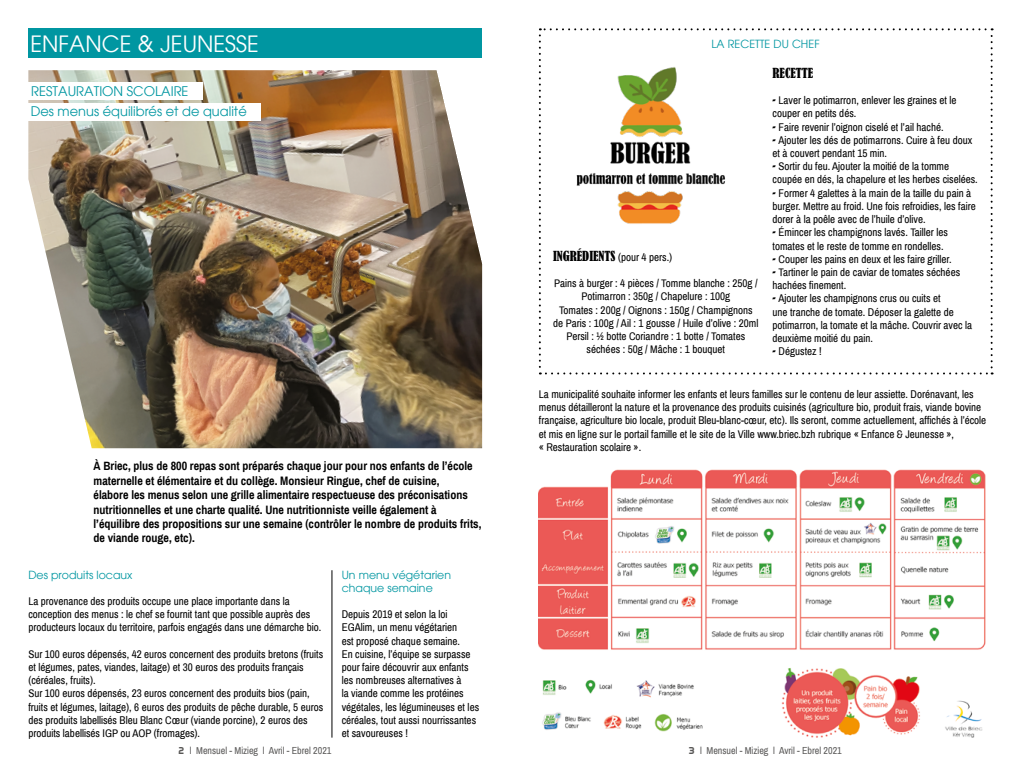
<style>
.page{position:relative;width:1021px;height:766px;background:#fff}
.page>*{position:absolute;margin:0;border:0;box-sizing:border-box;transform-origin:0 0}
.t1{font:22px "Avant Garde";color:#fff}
.t2{font:13px/20.7px "Avant Garde";color:#0096a1}
.t3{font:condensed 13px "Bernard";color:#000}
.t4{font:700 12px/14.4px "Archivo Narrow";color:#000}
.t5{font:11px/13.2px "Archivo Narrow";color:#000}
.t6{font:11px/13.2px "Avant Garde";color:#0096a1}
.t7{font:10px "Archivo Narrow";color:#595857}
.s1{font-family:"Bernard";font-stretch:condensed;font-size:13px}
.s2{font-family:"Bernard";font-stretch:condensed}
.s3{font-family:"Righteous"}
</style>
<div class="page">
<div style="left:28px;top:28px;width:454px;height:30px;background:#0096a1"></div>
<img style="left:28px;top:70px;width:454px;height:378px">
<div style="left:27px;top:82px;width:176px;height:17px;background:#fff"></div>
<div style="left:27px;top:103px;width:234px;height:17px;background:#fff"></div>
<svg style="left:539px;top:28px;width:453px;height:346px"></svg>
<img style="left:539px;top:469px;width:447px;height:268px">
<hr style="left:332px;top:570px;width:1px;height:167px;background:#000">
<h1 class="t1" style="left:30px;top:30px;width:230px">ENFANCE &amp; JEUNESSE</h1>
<p class="t2" style="left:31px;top:81px;width:217px">RESTAURATION SCOLAIRE<br>Des menus équilibrés et de qualité</p>
<p class="t4" style="left:94px;top:459px;width:389px">À Briec, plus de 800 repas sont préparés chaque jour pour nos enfants de l’école maternelle et élémentaire et du collège. Monsieur Ringue, chef de cuisine,<br>élabore les menus selon une grille alimentaire respectueuse des préconisations nutritionnelles et une charte qualité. Une nutritionniste veille également à l’équilibre des propositions sur une semaine (contrôler le nombre de produits frits, de viande rouge, etc).</p>
<p class="t6" style="left:28px;top:567px;width:106px">Des produits locaux</p>
<p class="t5" style="left:28px;top:594px;width:294px">La provenance des produits occupe une place importante dans la conception des menus : le chef se fournit tant que possible auprès des producteurs locaux du territoire, parfois engagés dans une démarche bio.</p>
<p class="t5" style="left:28px;top:647px;width:296px">Sur 100 euros dépensés, 42 euros concernent des produits bretons (fruits et légumes, pates, viandes, laitage) et 30 euros des produits français (céréales, fruits).<br>Sur 100 euros dépensés, 23 euros concernent des produits bios (pain, fruits et légumes, laitage), 6 euros des produits de pêche durable, 5 euros des produits labellisés Bleu Blanc Cœur (viande porcine), 2 euros des produits labellisés IGP ou AOP (fromages).</p>
<p class="t6" style="left:342px;top:567px;width:111px">Un menu végétarien chaque semaine</p>
<p class="t5" style="left:342px;top:607px;width:139px">Depuis 2019 et selon la loi<br>EGAlim, un menu végétarien<br>est proposé chaque semaine.<br>En cuisine, l’équipe se surpasse pour faire découvrir aux enfants les nombreuses alternatives à<br>la viande comme les protéines végétales, les légumineuses et les céréales, tout aussi nourrissantes et savoureuses !</p>
<p class="t6" style="left:711px;top:38px;width:110px">LA RECETTE DU CHEF</p>
<p class="t5" style="left:553px;top:250px;width:121px"><span class="s1">INGRÉDIENTS</span> (pour 4 pers.)</p>
<p class="t5" style="left:553px;top:277px;width:207px;text-align:center">Pains à burger : 4 pièces / Tomme blanche : 250g / Potimarron : 350g / Chapelure : 100g<br>Tomates : 200g / Oignons : 150g / Champignons de Paris : 100g / Ail : 1 gousse / Huile d’olive : 20ml Persil : ½ botte Coriandre : 1 botte / Tomates séchées : 50g / Mâche : 1 bouquet</p>
<p class="t3" style="left:772px;top:65px;width:42px">RECETTE</p>
<p class="t5" style="left:772px;top:94px;width:185px"><span class="s2">-</span> Laver le potimarron, enlever les graines et le couper en petits dés.</p>
<p class="t5" style="left:772px;top:120px;width:172px"><span class="s2">-</span> Faire revenir l’oignon ciselé et l’ail haché.</p>
<p class="t5" style="left:772px;top:133px;width:201px"><span class="s2">-</span> Ajouter les dés de potimarrons. Cuire à feu doux et à couvert pendant 15 min.</p>
<p class="t5" style="left:772px;top:160px;width:207px"><span class="s2">-</span> Sortir du feu. Ajouter la moitié de la tomme coupée en dés, la chapelure et les herbes ciselées.</p>
<p class="t5" style="left:772px;top:186px;width:205px"><span class="s2">-</span> Former 4 galettes à la main de la taille du pain à burger. Mettre au froid. Une fois refroidies, les faire dorer à la poêle avec de l’huile d’olive.</p>
<p class="t5" style="left:772px;top:226px;width:177px"><span class="s2">-</span> Émincer les champignons lavés. Tailler les tomates et le reste de tomme en rondelles.</p>
<p class="t5" style="left:772px;top:252px;width:181px"><span class="s2">-</span> Couper les pains en deux et les faire griller.</p>
<p class="t5" style="left:772px;top:265px;width:189px"><span class="s2">-</span> Tartiner le pain de caviar de tomates séchées hachées finement.</p>
<p class="t5" style="left:772px;top:292px;width:201px"><span class="s2">-</span> Ajouter les champignons crus ou cuits et<br>une tranche de tomate. Déposer la galette de potimarron, la tomate et la mâche. Couvrir avec la deuxième moitié du pain.</p>
<p class="t5" style="left:772px;top:345px;width:51px"><span class="s2">-</span> Dégustez !</p>
<p class="t5" style="left:539px;top:388px;width:449px">La municipalité souhaite informer les enfants et leurs familles sur le contenu de leur assiette. Dorénavant, les menus détailleront la nature et la provenance des produits cuisinés (agriculture bio, produit frais, viande bovine française, agriculture bio locale, produit Bleu-blanc-cœur, etc). Ils seront, comme actuellement, affichés à l’école et mis en ligne sur le portail famille et le site de la Ville www.briec.bzh rubrique « Enfance &amp; Jeunesse »,<br>« Restauration scolaire ».</p>
<p class="t7" style="left:178px;top:744px;width:154px"><span class="s3">2</span> l Mensuel - Mizieg l Avril - Ebrel 2021</p>
<p class="t7" style="left:688px;top:744px;width:155px"><span class="s3">3</span> l Mensuel - Mizieg l Avril - Ebrel 2021</p>
</div>
